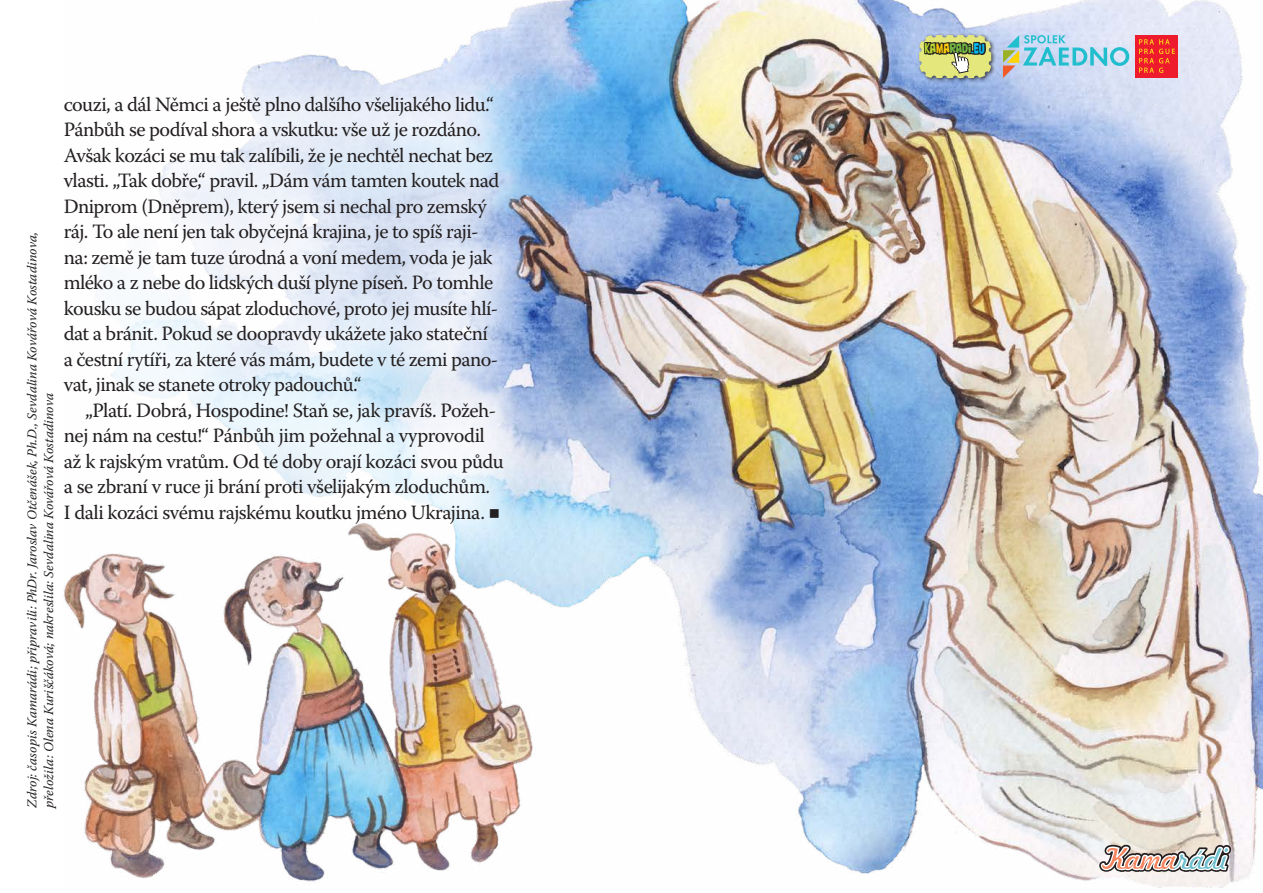
<style>
.page{position:relative;width:1263px;height:893px;background:#fff}
.page>*{position:absolute;margin:0;border:0;box-sizing:border-box;transform-origin:0 0}
.t1{font:20.25px/25.5px "Warnock Pro";letter-spacing:-.03em;color:#231f20}
.t2{font:italic 13.5px/16.5px "Warnock Pro";color:#231f20}
.t3{font:13.5px "Nightclub BTN Cn";letter-spacing:-.01em;color:#73b743;scale:.9 1}
.s1{color:#b8d432}
.s2{color:#feca0a}
.s3{color:#00baf1}
</style>
<div class="page">
<img style="left:64px;top:0;width:1199px;height:888px">
<div style="left:21px;top:53px;width:524px;height:512px;background:#fff;opacity:.75"></div>
<div style="left:917px;top:33px;width:78px;height:49px;background:#231f20;opacity:.75"></div>
<svg style="left:919px;top:35px;width:72px;height:43px;background:#a9ac71"></svg>
<svg style="left:1003px;top:35px;width:126px;height:43px;background:#aed3e2"></svg>
<div style="left:1135px;top:35px;width:21px;height:43px;background:#ee1b2c"></div>
<div style="left:1157px;top:35px;width:21px;height:43px;background:#ee1b2c"></div>
<svg style="left:1139px;top:39px;width:36px;height:34px"></svg>
<svg style="left:1099px;top:845px;width:132px;height:27px"></svg>
<p class="t1" style="left:64px;top:91px;width:437px">couzi, a dál Němci a ještě plno dalšího všelijakého lidu.“ Pánbůh se podíval shora a vskutku: vše už je rozdáno.<br>Avšak kozáci se mu tak zalíbili, že je nechtěl nechat bez vlasti. „Tak dobře,“ pravil. „Dám vám tamten koutek nad Dniprom (Dněprem), který jsem si nechal pro zemský ráj. To ale není jen tak obyčejná krajina, je to spíš raji&shy;na: země je tam tuze úrodná a voní medem, voda je jak mléko a z nebe do lidských duší plyne píseň. Po tomhle kousku se budou sápat zloduchové, proto jej musíte hlí&shy;dat a bránit. Pokud se doopravdy ukážete jako stateční a čestní rytíři, za které vás mám, budete v té zemi pano&shy;vat, jinak se stanete otroky padouchů.“</p>
<p class="t1" style="left:64px;top:397px;width:442px;text-indent:21px">„Platí. Dobrá, Hospodine! Staň se, jak pravíš. Požeh&shy;nej nám na cestu!“ Pánbůh jim požehnal a vyprovodil až k rajským vratům. Od té doby orají kozáci svou půdu a se zbraní v ruce ji brání proti všelijakým zloduchům.<br>I dali kozáci svému rajskému koutku jméno Ukrajina. ■</p>
<p class="t2" style="left:24px;top:808px;width:578px;rotate:-90deg">Zdroj: časopis Kamarádi; připravili: PhDr. Jaroslav Otčenášek, Ph.D., Sevdalina Kovářová Kostadinova, přeložila: Olena Kuriščáková; nakreslila: Sevdalina Kovářová Kostadinova</p>
<p class="t3" style="left:924px;top:39px;width:68px"><span class="s1">KA</span><span class="s2">MA</span>RADI<span class="s3">.EU</span></p>
</div>
